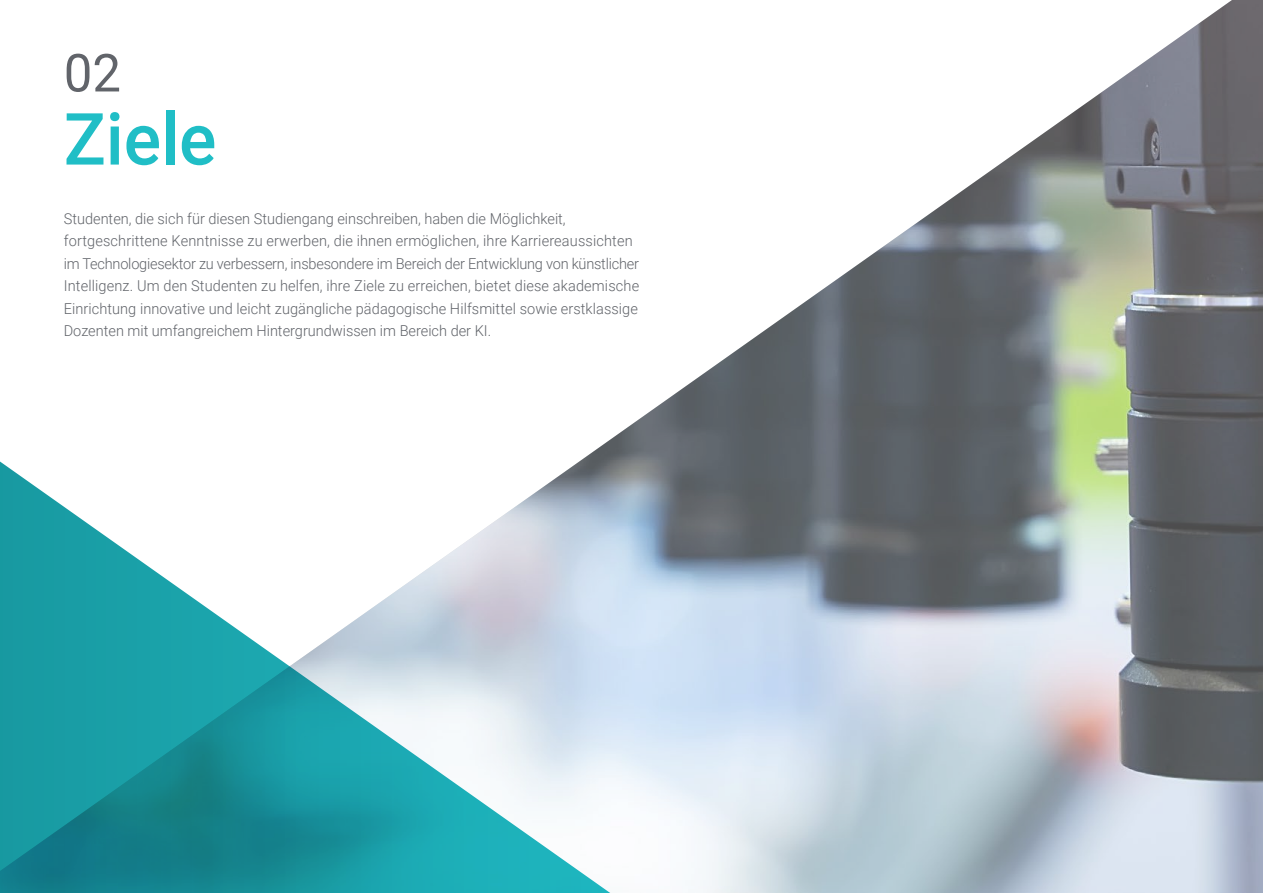
<style>
.page{position:relative;width:1263px;height:893px;background:#fff}
.page>*{position:absolute;margin:0;border:0;box-sizing:border-box;transform-origin:0 0}
.t1{font:500 72px "Roboto";color:#20bec6}
.t2{font:52.5px "Roboto";color:#61646a}
.t3{font:300 15px/22.5px "Roboto";letter-spacing:.005em;color:#61646a}
</style>
<div class="page">
<img style="left:601px;top:0;width:662px;height:893px">
<svg style="left:0;top:446px;width:640px;height:447px"></svg>
<h2 class="t2" style="left:64px;top:36px;width:59px">02</h2>
<h1 class="t1" style="left:64px;top:89px;width:154px">Ziele</h1>
<p class="t3" style="left:64px;top:207px;width:577px">Studenten, die sich für diesen Studiengang einschreiben, haben die Möglichkeit, fortgeschrittene Kenntnisse zu erwerben, die ihnen ermöglichen, ihre Karriereaussichten im Technologiesektor zu verbessern, insbesondere im Bereich der Entwicklung von künstlicher Intelligenz. Um den Studenten zu helfen, ihre Ziele zu erreichen, bietet diese akademische Einrichtung innovative und leicht zugängliche pädagogische Hilfsmittel sowie erstklassige Dozenten mit umfangreichem Hintergrundwissen im Bereich der KI.</p>
</div>
